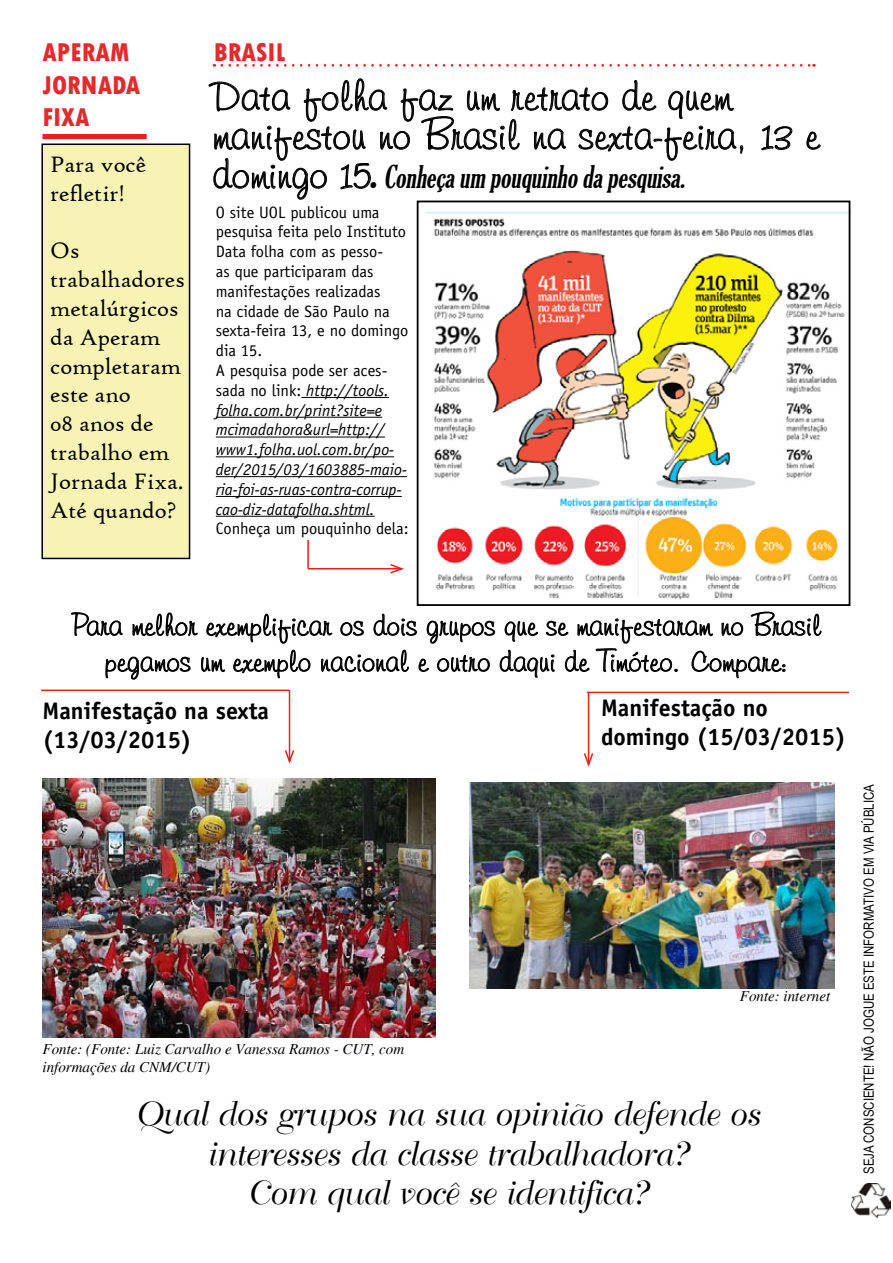
<style>
.page{position:relative;width:893px;height:1263px;background:#fff}
.page>*{position:absolute;margin:0;border:0;box-sizing:border-box;transform-origin:0 0}
.t1{font:42px/39px "Freehand 591 BT Regular A";color:#000}
.t2{font:33px/39.6px "GE Travel Script";color:#000;text-align:center}
.t3{font:30px/36px "Freehand 591 BT Regular A";color:#000;text-align:center}
.t4{font:italic extra-condensed 30px "Gloucester";color:#000}
.t5{font:800 condensed 27px/32.4px "Tw Cen";color:#e42a2d}
.t6{font:24px/28.8px "High Tower Text";color:#000}
.t7{font:700 24px/28.8px "Officina Sans";color:#000}
.t8{font:16.5px/19.8px "Officina Sans";color:#000}
.t9{font:italic 15px/18px "Times";color:#000}
.t10{font:13.95px "Arial Narrow";color:#000}
.s1{font-family:"Freehand 591 BT Regular A";font-style:normal;font-stretch:normal;font-size:42px}
.s2{font-family:"Freehand 521 BT Regular C";font-style:normal;font-stretch:normal;font-size:42px}
.s3{font-style:italic}
</style>
<div class="page">
<div style="left:42px;top:144px;width:148px;height:414px;background:#f7f3b4"></div>
<div style="left:41px;top:144px;width:149px;height:415px;border:2px solid #000"></div>
<img style="left:851px;top:1183px;width:40px;height:34px">
<div style="left:43px;top:134px;width:104px;height:5px;background:#e32121"></div>
<svg style="left:208px;top:64px;width:613px;height:136px"></svg>
<hr style="left:301px;top:397px;width:88px;height:1px;background:#000">
<hr style="left:216px;top:417px;width:166px;height:1px;background:#000">
<hr style="left:216px;top:437px;width:169px;height:1px;background:#000">
<hr style="left:216px;top:456px;width:178px;height:1px;background:#000">
<hr style="left:216px;top:476px;width:191px;height:1px;background:#000">
<hr style="left:216px;top:496px;width:186px;height:1px;background:#000">
<hr style="left:216px;top:516px;width:159px;height:1px;background:#000">
<img style="left:427px;top:213px;width:420px;height:377px">
<div style="left:417px;top:201px;width:433px;height:405px;border:2px solid #000"></div>
<svg style="left:71px;top:586px;width:751px;height:94px"></svg>
<img style="left:469px;top:782px;width:365px;height:206px">
<img style="left:43px;top:778px;width:393px;height:259px">
<hr style="left:41px;top:689px;width:248px;height:2px;background:#e3211e">
<hr style="left:289px;top:690px;width:1px;height:71px;background:#e3211e">
<svg style="left:284px;top:748px;width:11px;height:16px"></svg>
<hr style="left:587px;top:692px;width:262px;height:1px;background:#e3211e">
<hr style="left:588px;top:693px;width:1px;height:71px;background:#e3211e">
<svg style="left:583px;top:751px;width:11px;height:16px"></svg>
<hr style="left:307px;top:540px;width:2px;height:29px;background:#e3211e">
<hr style="left:308px;top:568px;width:94px;height:1px;background:#e3211e">
<svg style="left:389px;top:564px;width:15px;height:10px"></svg>
<h3 class="t5" style="left:43px;top:36px;width:89px">APERAM</h3>
<h3 class="t5" style="left:214px;top:36px;width:73px">BRASIL</h3>
<h3 class="t5" style="left:43px;top:69px;width:99px">JORNADA<br>FIXA</h3>
<h1 class="t1" style="left:213px;top:76px;width:608px">Data folha faz um retrato de quem manifestou no Brasil na sexta-feira, 13 e</h1>
<h3 class="t4" style="left:213px;top:160px;width:479px"><span class="s1">d o m i n g o 1 5</span> <span class="s2">.</span> Conheçaum pouquinho dapesquisa.</h3>
<p class="t8" style="left:216px;top:202px;width:194px">O site UOL publicou uma pesquisa feita pelo Instituto<br>Data folha com as pesso-<br>as que participaram das manifestações realizadas<br>na cidade de São Paulo na sexta-feira 13, e no domingo dia 15.<br>A pesquisa pode ser aces&shy;sada no link: <span class="s3">http://tools. folha.com.br/print?site=e mcimadahora&amp;url=http:// www1.folha.uol.com.br/po&shy;der/2015/03/1603885-maio&shy;ria-foi-as-ruas-contra-corrup&shy;cao-diz-datafolha.shtml.</span></p>
<p class="t8" style="left:216px;top:519px;width:194px">Conheça um pouquinho dela:</p>
<h3 class="t6" style="left:50px;top:150px;width:98px">Para você refletir!</h3>
<h3 class="t6" style="left:50px;top:236px;width:136px">Os trabalhadores metalúrgicos da Aperam completaram este ano<br>08 anos de trabalho em<br>Jornada Fixa.<br>Até quando?</h3>
<h3 class="t3" style="left:72px;top:607px;width:751px">Para melhor exemplificar os dois grupos que se manifestaram no Brasil pegamos um exemplo nacional e outro daqui de Timóteo. Compare:</h3>
<h3 class="t7" style="left:43px;top:696px;width:228px">Manifestação na sexta (13/03/2015)</h3>
<h3 class="t7" style="left:601px;top:693px;width:246px">Manifestação no domingo (15/03/2015)</h3>
<p class="t9" style="left:740px;top:987px;width:92px">Fonte: internet</p>
<p class="t9" style="left:43px;top:1040px;width:363px">Fonte: (Fonte: Luiz Carvalho e Vanessa Ramos - CUT, com informações da CNM/CUT)</p>
<h2 class="t2" style="left:133px;top:1095px;width:626px">Qual dos grupos na sua opinião defende os interesses da classe trabalhadora?<br>Com qual você se identifica?</h2>
<p class="t10" style="left:859px;top:1174px;width:391px;rotate:-90deg">SEJA CONSCIENTE! NÃO JOGUE ESTE INFORMATIVO EM VIA PÚBLICA</p>
</div>
